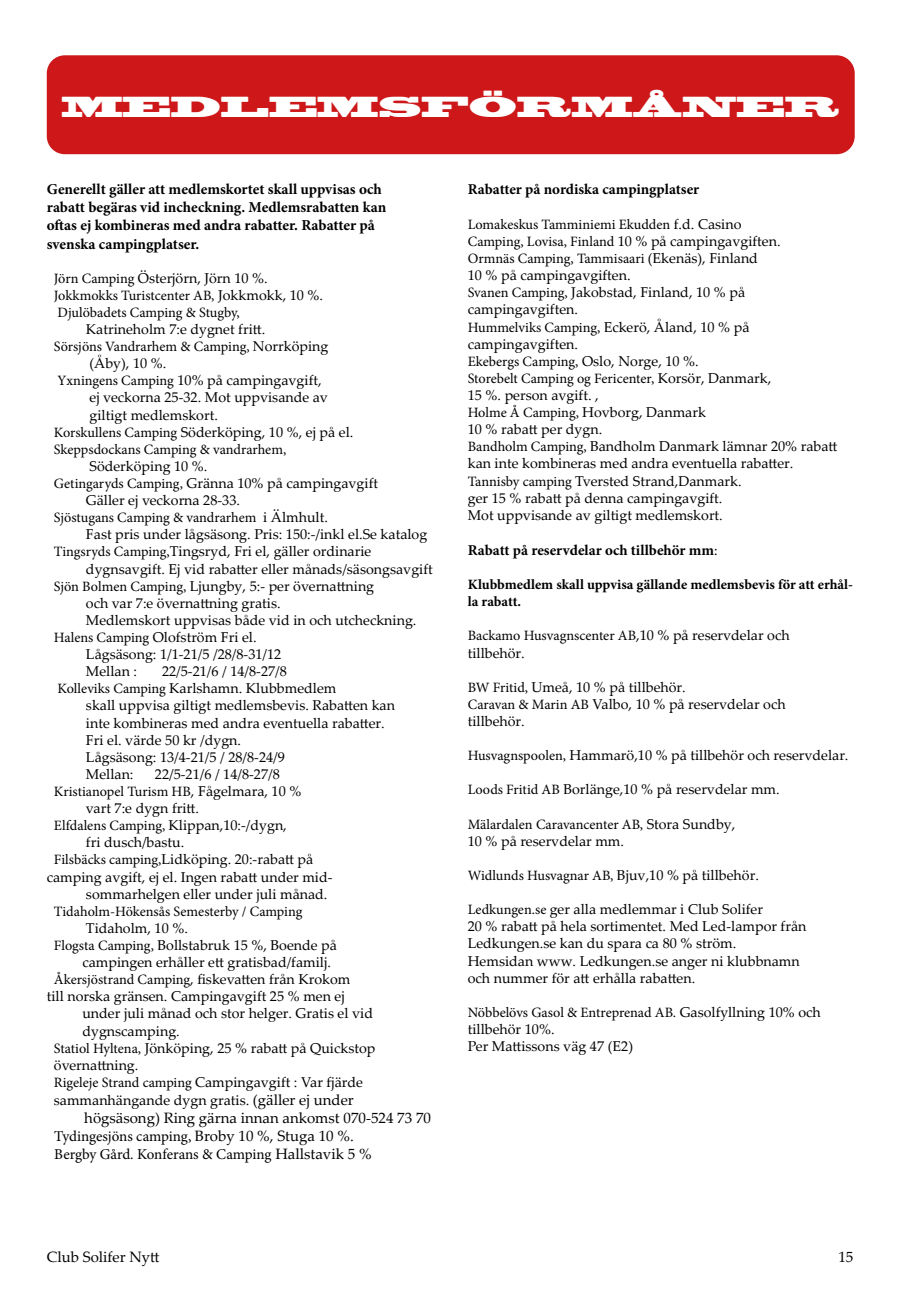
<style>
.page{position:relative;width:910px;height:1289px;background:#fff}
.page>*{position:absolute;margin:0;border:0;box-sizing:border-box;transform-origin:0 0}
.t1{font:27px "Blackoak Std";color:#fff}
.t2{font:700 15.15px/18.1px "Minion Pro";color:#000}
.t3{font:15px/18px "Minion Pro";letter-spacing:-.01em;color:#000}
.t4{font:700 15px "Minion Pro";color:#000}
.t5{font:15px "Palatino Linotype";color:#000}
.t6{font:14.25px/17.1px "Palatino Linotype";color:#000}
.t7{font:14.25px/17.1px "Minion Pro";letter-spacing:-.005em;color:#000}
.t8{font:700 14.25px/17.1px "Minion Pro";color:#000}
.s1{font-family:"Minion Pro"}
.s2{font-family:"Palatino Linotype"}
.s3{font-size:15px}
.s4{font-weight:400}
</style>
<div class="page">
<div style="left:47px;top:55px;width:808px;height:99px;background:#cd1719;border-radius:18px"></div>
<h1 class="t1" style="left:61px;top:89px;width:779px">MEDLEMSFÖRMÅNER</h1>
<p class="t2" style="left:47px;top:180px;width:341px">Generellt gäller att medlemskortet skall uppvisas och rabatt begäras vid incheckning. Medlemsrabatten kan oftas ej kombineras med andra rabatter. Rabatter på svenska campingplatser.</p>
<p class="t6" style="left:54px;top:269px;width:215px"><span class="s1">Jörn Camping</span> Österjörn, Jörn 10 %.</p>
<p class="t7" style="left:54px;top:287px;width:271px">Jokkmokks Turistcenter AB, <span class="s2">Jokkmokk, 10 %.<br></span>Djulöbadets Camping &amp; Stugby,</p>
<p class="t6" style="left:86px;top:320px;width:181px">Katrineholm 7:e dygnet fritt.</p>
<p class="t7" style="left:54px;top:338px;width:276px">Sörsjöns Vandrarhem &amp; Camping, <span class="s2">Norrköping</span></p>
<p class="t6" style="left:90px;top:354px;width:78px">(Åby), 10 %.</p>
<p class="t6" style="left:57px;top:371px;width:266px"><span class="s1">Yxningens Camping</span> 10% på campingavgift,</p>
<p class="t6" style="left:90px;top:388px;width:240px">ej veckorna 25-32. Mot uppvisande av</p>
<p class="t6" style="left:90px;top:405px;width:130px">giltigt medlemskort.</p>
<p class="t6" style="left:54px;top:423px;width:301px"><span class="s1">Korskullens Camping</span> Söderköping, 10 %, ej på el.</p>
<p class="t7" style="left:54px;top:441px;width:234px">Skeppsdockans Camping &amp; vandrarhem,</p>
<p class="t6" style="left:90px;top:457px;width:119px">Söderköping 10 %.</p>
<p class="t6" style="left:54px;top:474px;width:326px"><span class="s1">Getingaryds Camping,</span> Gränna 10% på campingavgift</p>
<p class="t6" style="left:86px;top:491px;width:156px">Gäller ej veckorna 28-33.</p>
<p class="t7" style="left:54px;top:509px;width:276px">Sjöstugans Camping &amp; vandrarhem <span class="s2">i Älmhult.</span></p>
<p class="t6" style="left:54px;top:525px;width:375px;text-indent:32px">Fast pris under lågsäsong. Pris: 150:-/inkl el.Se katalog<br><span class="s1">Tingsryds Camping,</span>Tingsryd, Fri el, gäller ordinarie</p>
<p class="t6" style="left:86px;top:559px;width:348px">dygnsavgift. Ej vid rabatter eller månads/säsongsavgift</p>
<p class="t6" style="left:54px;top:576px;width:322px"><span class="s1">Sjön Bolmen Camping,</span> Ljungby, 5:- per övernattning</p>
<p class="t6" style="left:86px;top:594px;width:196px">och var 7:e övernattning gratis.</p>
<p class="t6" style="left:86px;top:611px;width:332px">Medlemskort uppvisas både vid in och utcheckning.</p>
<p class="t6" style="left:54px;top:628px;width:204px"><span class="s1">Halens Camping</span> Olofström Fri el.</p>
<p class="t6" style="left:86px;top:645px;width:197px">Lågsäsong: 1/1-21/5 /28/8-31/12</p>
<p class="t6" style="left:86px;top:662px;width:53px">Mellan :</p>
<p class="t6" style="left:162px;top:662px;width:126px">22/5-21/6 / 14/8-27/8</p>
<p class="t6" style="left:57px;top:679px;width:280px"><span class="s1">Kolleviks Camping</span> Karlshamn. Klubbmedlem</p>
<p class="t6" style="left:86px;top:696px;width:311px">skall uppvisa giltigt medlemsbevis. Rabatten kan</p>
<p class="t6" style="left:86px;top:713px;width:300px">inte kombineras med andra eventuella rabatter.</p>
<p class="t6" style="left:86px;top:730px;width:157px">Fri el. värde 50 kr /dygn.</p>
<p class="t6" style="left:86px;top:747px;width:201px">Lågsäsong: 13/4-21/5 / 28/8-24/9</p>
<p class="t6" style="left:86px;top:765px;width:49px">Mellan:</p>
<p class="t6" style="left:155px;top:765px;width:126px">22/5-21/6 / 14/8-27/8</p>
<p class="t7" style="left:54px;top:783px;width:249px">Kristianopel Turism HB<span class="s2">, Fågelmara, 10 %</span></p>
<p class="t6" style="left:86px;top:799px;width:115px">vart 7:e dygn fritt.</p>
<p class="t6" style="left:54px;top:816px;width:234px"><span class="s1">Elfdalens Camping,</span> Klippan,10:-/dygn,</p>
<p class="t6" style="left:86px;top:833px;width:100px">fri dusch/bastu.</p>
<p class="t6" style="left:54px;top:850px;width:261px"><span class="s1">Filsbäcks camping,</span>Lidköping. 20:-rabatt på</p>
<p class="t6" style="left:47px;top:867px;width:287px">camping avgift, ej el. Ingen rabatt under mid-</p>
<p class="t6" style="left:86px;top:884px;width:243px">sommarhelgen eller under juli månad.</p>
<p class="t7" style="left:54px;top:902px;width:250px">Tidaholm-Hökensås Semesterby / Camping</p>
<p class="t6" style="left:86px;top:918px;width:103px">Tidaholm, 10 %.</p>
<p class="t6" style="left:54px;top:936px;width:285px"><span class="s1">Flogsta Camping,</span> Bollstabruk 15 %, Boende på</p>
<p class="t6" style="left:82px;top:953px;width:250px">campingen erhåller ett gratisbad/familj.</p>
<p class="t6" style="left:54px;top:970px;width:298px"><span class="s1">Åkersjöstrand Camping</span>, fiskevatten från Krokom</p>
<p class="t6" style="left:47px;top:987px;width:299px">till norska gränsen. Campingavgift 25 % men ej</p>
<p class="t6" style="left:82px;top:1004px;width:292px">under juli månad och stor helger. Gratis el vid</p>
<p class="t6" style="left:82px;top:1021px;width:99px">dygnscamping.</p>
<p class="t6" style="left:54px;top:1038px;width:323px"><span class="s1">Statiol Hyltena,</span> Jönköping, 25 % rabatt på Quickstop</p>
<p class="t6" style="left:54px;top:1055px;width:86px">övernattning.</p>
<p class="t6" style="left:54px;top:1072px;width:311px"><span class="s1">Rigeleje Strand camping</span> Campingavgift : Var fjärde</p>
<p class="t6" style="left:54px;top:1090px;width:301px">sammanhängande dygn gratis. <span class="s3">(gäller ej under</span></p>
<p class="t5" style="left:84px;top:1107px;width:348px">högsäsong) Ring gärna innan ankomst 070-524 73 70</p>
<p class="t3" style="left:54px;top:1127px;width:319px">Tydingesjöns camping, <span class="s2">Broby 10 %, Stuga 10 %.<br></span>Bergby Gård. Konferans &amp; Camping <span class="s2">Hallstavik 5 %</span></p>
<p class="t4" style="left:468px;top:178px;width:233px">Rabatter på nordiska campingplatser</p>
<p class="t7" style="left:468px;top:216px;width:314px">Lomakeskus Tamminiemi Ekudden <span class="s2">f.d. Casino<br></span>Camping, Lovisa, Finland <span class="s2">10 % på campingavgiften.<br></span>Ormnäs Camping, Tammisaari <span class="s2">(Ekenäs), Finland</span></p>
<p class="t6" style="left:468px;top:266px;width:279px">10 % på campingavgiften.<br><span class="s1">Svanen Camping,</span> Jakobstad, Finland, 10 % på campingavgiften.</p>
<p class="t7" style="left:468px;top:318px;width:283px">Hummelviks Camping, <span class="s2">Eckerö, Åland, 10 % på</span></p>
<p class="t6" style="left:468px;top:335px;width:112px">campingavgiften.</p>
<p class="t7" style="left:468px;top:353px;width:305px">Ekebergs Camping, <span class="s2">Oslo, Norge, 10 %.<br></span>Storebelt Camping og Fericenter, <span class="s2">Korsör, Danmark,</span></p>
<p class="t6" style="left:468px;top:386px;width:371px">15 %. person avgift. ,<br><span class="s1">Holme Å Camping,</span> Hovborg, Danmark<br>10 % rabatt per dygn.<br><span class="s1">Bandholm Camping,</span> Bandholm Danmark lämnar 20% rabatt kan inte kombineras med andra eventuella rabatter.<br><span class="s1">Tannisby camping</span> Tversted Strand,Danmark.<br>ger 15 % rabatt på denna campingavgift.<br>Mot uppvisande av giltigt medlemskort.</p>
<p class="t4" style="left:468px;top:539px;width:251px">Rabatt på reservdelar och tillbehör mm<span class="s4">:</span></p>
<p class="t8" style="left:468px;top:576px;width:387px">Klubbmedlem skall uppvisa gällande medlemsbevis för att erhål&shy;la rabatt.</p>
<p class="t7" style="left:468px;top:627px;width:323px">Backamo Husvagnscenter AB<span class="s2">,10 % på reservdelar och</span></p>
<p class="t6" style="left:468px;top:643px;width:59px">tillbehör.</p>
<p class="t6" style="left:468px;top:677px;width:319px"><span class="s1">BW Fritid,</span> Umeå, 10 % på tillbehör.<br><span class="s1">Caravan &amp; Marin AB</span> Valbo, 10 % på reservdelar och tillbehör.</p>
<p class="t6" style="left:468px;top:746px;width:382px"><span class="s1">Husvagnspoolen,</span> Hammarö,10 % på tillbehör och reservdelar.</p>
<p class="t6" style="left:468px;top:780px;width:313px"><span class="s1">Loods Fritid AB</span> Borlänge,10 % på reservdelar mm.</p>
<p class="t7" style="left:468px;top:815px;width:269px">Mälardalen Caravancenter AB, <span class="s2">Stora Sundby,</span></p>
<p class="t6" style="left:468px;top:831px;width:158px">10 % på reservdelar mm.</p>
<p class="t7" style="left:468px;top:867px;width:293px">Widlunds Husvagnar AB, <span class="s2">Bjuv,10 % på tillbehör.</span></p>
<p class="t6" style="left:468px;top:900px;width:340px"><span class="s1">Ledkungen.se</span> ger alla medlemmar i Club Solifer<br>20 % rabatt på hela sortimentet. Med Led-lampor från Ledkungen.se kan du spara ca 80 % ström.<br>Hemsidan www. Ledkungen.se anger ni klubbnamn och nummer för att erhålla rabatten.</p>
<p class="t7" style="left:468px;top:1003px;width:355px">Nöbbelövs Gasol &amp; Entreprenad AB. <span class="s2">Gasolfyllning 10% och</span></p>
<p class="t6" style="left:468px;top:1019px;width:167px">tillbehör 10%.<br>Per Mattissons väg 47 (E2)</p>
<p class="t5" style="left:47px;top:1246px;width:114px">Club Solifer Nytt</p>
<p class="t5" style="left:838px;top:1246px;width:16px">15</p>
</div>
